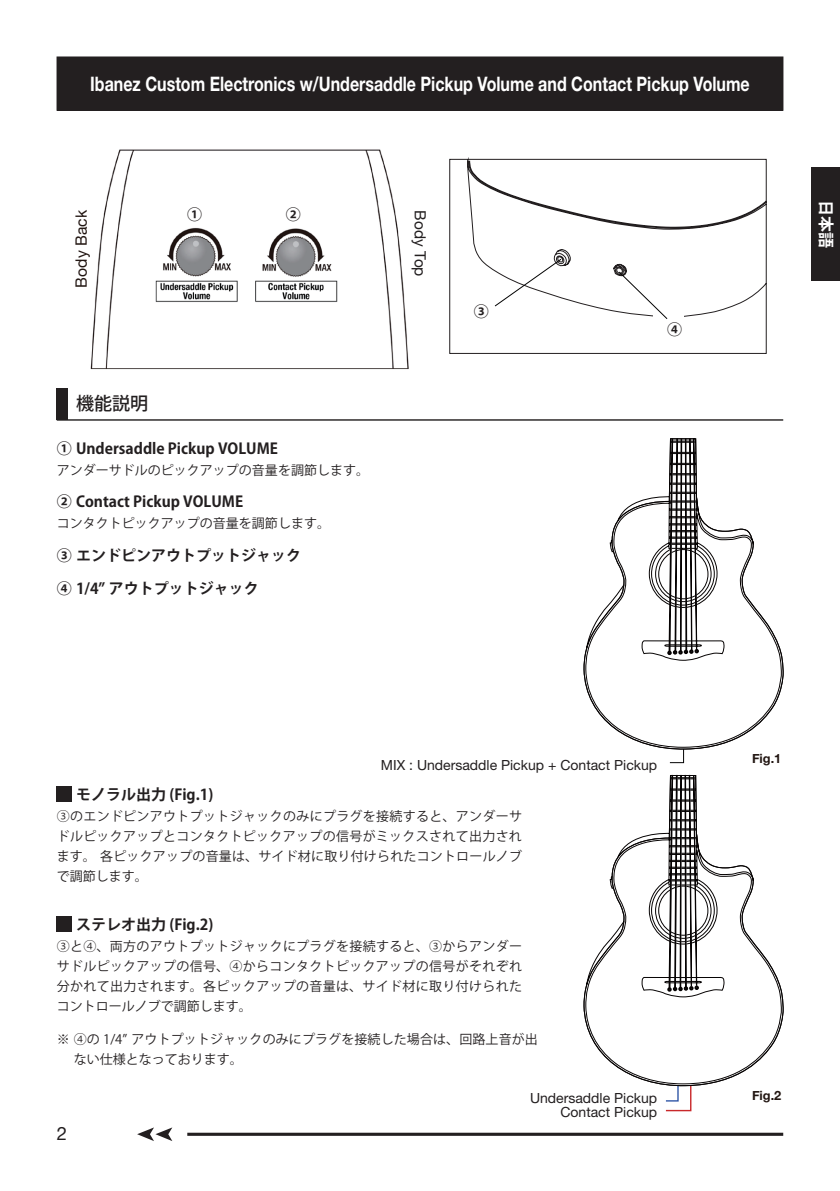
<style>
.page{position:relative;width:840px;height:1191px;background:#fff}
.page>*{position:absolute;margin:0;border:0;box-sizing:border-box;transform-origin:0 0}
.t1{font:700 20px "Helvetica Neue LT Pro";color:#fff;scale:.8 1}
.t2{font:18.4px "Helvetica Neue LT Pro";color:#231f20}
.t3{font:500 18px "Koz Go Pro";color:#231f20}
.t4{font:700 16px "Koz Go Pro";color:#fff}
.t5{font:15.6px "Helvetica Neue";color:#221612}
.t6{font:15.4px "Helvetica Neue";color:#231f20}
.t7{font:700 15px "Koz Go Pro";color:#231f20}
.t8{font:14px "Helvetica Neue LT Pro";color:#231f20}
.t9{font:13px/20px "Koz Go Pro";letter-spacing:.01em;color:#231f20;text-align:justify}
.t10{font:700 12.8px "Helvetica Neue";color:#221612}
.s1{font-family:"Koz Min Pr 6 N"}
</style>
<div class="page">
<svg style="left:137px;top:1127px;width:35px;height:14px"></svg>
<hr style="left:187px;top:1132px;width:595px;height:3px;background:#231f20">
<img style="left:56px;top:110px;width:416px;height:299px">
<svg style="left:449px;top:159px;width:317px;height:195px"></svg>
<div style="left:653px;top:301px;width:30px;height:35px;background:#fff"></div>
<svg style="left:494px;top:258px;width:173px;height:61px"></svg>
<div style="left:57px;top:57px;width:725px;height:53px;background:#231f20"></div>
<div style="left:57px;top:57px;width:725px;height:54px;border:1px solid #231f20"></div>
<hr style="left:57px;top:419px;width:725px;height:2px;background:#231f20">
<div style="left:57px;top:388px;width:11px;height:32px;background:#231f20"></div>
<div style="left:811px;top:167px;width:28px;height:114px;background:#231f20"></div>
<div style="left:57px;top:786px;width:15px;height:15px;background:#231f20"></div>
<div style="left:57px;top:916px;width:15px;height:15px;background:#231f20"></div>
<svg style="left:669px;top:762px;width:14px;height:1px"></svg>
<svg style="left:665px;top:1086px;width:26px;height:26px"></svg>
<svg style="left:583px;top:439px;width:199px;height:311px"></svg>
<svg style="left:583px;top:775px;width:199px;height:311px"></svg>
<h1 class="t1" style="left:90px;top:71px;width:825px">Ibanez Custom Electronics w/Undersaddle Pickup Volume and Contact Pickup Volume</h1>
<p class="t7" style="left:187px;top:204px;width:16px">1</p>
<p class="t7" style="left:285px;top:204px;width:16px">2</p>
<p class="t5" style="left:70px;top:287px;width:79px;rotate:-90deg">Body Back</p>
<p class="t6" style="left:431px;top:210px;width:67px;rotate:90deg">Body Top</p>
<h3 class="t3" style="left:76px;top:392px;width:73px">機能説明</h3>
<p class="t7" style="left:57px;top:438px;width:223px">① Undersaddle Pickup VOLUME</p>
<p class="t9" style="left:57px;top:460px;width:313px">アンダーサドルのピックアップの音量を調節します。</p>
<p class="t7" style="left:57px;top:492px;width:188px">2 Contact Pickup VOLUME</p>
<p class="t7" style="left:57px;top:545px;width:246px">3 エンドピンアウトプットジャック</p>
<p class="t7" style="left:57px;top:578px;width:203px">4 1/4” アウトプットジャック</p>
<p class="t9" style="left:57px;top:513px;width:274px">コンタクトピックアップの音量を調節します。</p>
<p class="t7" style="left:473px;top:301px;width:16px">3</p>
<p class="t7" style="left:667px;top:319px;width:16px">4</p>
<p class="t4" style="left:835px;top:200px;width:49px;rotate:90deg">日本語</p>
<p class="t7" style="left:76px;top:784px;width:139px">モノラル出力 (Fig.1(</p>
<p class="t8" style="left:380px;top:756px;width:278px">MIX : Undersaddle Pickup + Contact Pickup</p>
<p class="t9" style="left:57px;top:806px;width:466px">③のエンドピンアウトプットジャックのみにプラグを接続すると、アンダーサドルピックアップとコンタクトピックアップの信号がミックスされて出力されます。各ピックアップの音量は、サイド材に取り付けられたコントロールノブで調節します。</p>
<p class="t7" style="left:76px;top:915px;width:139px">ステレオ出力 (Fig.2(</p>
<p class="t9" style="left:57px;top:936px;width:466px">③と④、両方のアウトプットジャックにプラグを接続すると、③からアンダーサドルピックアップの信号、④からコンタクトピックアップの信号がそれぞれ分かれて出力されます。各ピックアップの音量は、サイド材に取り付けられたコントロールノブで調節します。</p>
<p class="t9" style="left:74px;top:1029px;width:465px;text-indent:-17px"><span class="s1">※</span> ④の 1/4” アウトプットジャックのみにプラグを接続した場合は、回路上音が出ない仕様となっております。</p>
<h2 class="t2" style="left:57px;top:1122px;width:12px">2</h2>
<p class="t8" style="left:529px;top:1089px;width:129px">Undersaddle Pickup</p>
<p class="t8" style="left:560px;top:1103px;width:98px">Contact Pickup</p>
<p class="t10" style="left:751px;top:748px;width:31px">Fig.1</p>
<p class="t10" style="left:751px;top:1085px;width:31px">Fig.2</p>
</div>
